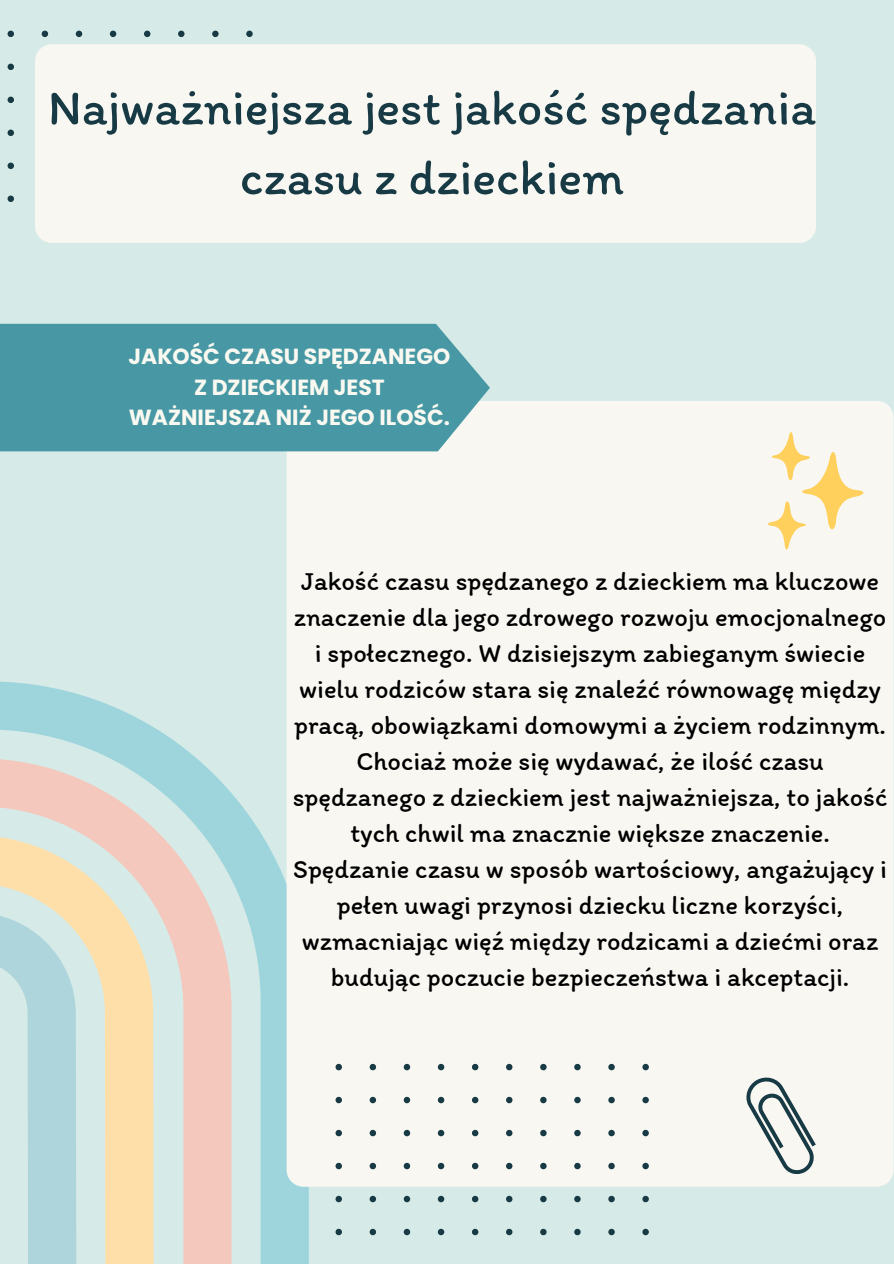
<style>
.page{position:relative;width:894px;height:1264px;background:#fff}
.page>*{position:absolute;margin:0;border:0;box-sizing:border-box;transform-origin:0 0}
.t1{font:50.1px/69.8px "Itim";color:#173a45;text-align:center}
.t2{font:26.4px/36px "Itim";color:#000;text-align:center}
.t3{font:700 21.9px/30.3px "Poppins";color:#faf9f1;text-align:center}
</style>
<div class="page">
<div style="left:0;top:0;width:893px;height:1263px;background:#d6ebe7"></div>
<svg style="left:7px;top:31px;width:246px;height:171px"></svg>
<div style="left:35px;top:44px;width:780px;height:199px;background:#f8f7f2"></div>
<svg style="left:231px;top:451px;width:77px;height:812px"></svg>
<svg style="left:154px;top:451px;width:77px;height:812px"></svg>
<svg style="left:76px;top:451px;width:78px;height:812px"></svg>
<svg style="left:0;top:451px;width:76px;height:812px"></svg>
<div style="left:286px;top:401px;width:607px;height:785px;background:#f8f7f2"></div>
<svg style="left:335px;top:1063px;width:313px;height:172px;fill:#f8f7f2"></svg>
<svg style="left:743px;top:1074px;width:72px;height:99px;background:#cad1cf"></svg>
<div style="left:0;top:324px;width:490px;height:127px;background:#4798a4"></div>
<svg style="left:765px;top:430px;width:100px;height:121px;background:#f9efd3"></svg>
<h1 class="t1" style="left:48px;top:72px;width:769px">Najważniejsza jest jakość spędzania czasu z dzieckiem</h1>
<p class="t3" style="left:128px;top:341px;width:323px">JAKOŚĆ CZASU SPĘDZANEGO<br>Z DZIECKIEM JEST<br>WAŻNIEJSZA NIŻ JEGO ILOŚĆ.</p>
<p class="t2" style="left:293px;top:562px;width:596px">Jakość czasu spędzanego z dzieckiem ma kluczowe znaczenie dla jego zdrowego rozwoju emocjonalnego i społecznego. W dzisiejszym zabieganym świecie wielu rodziców stara się znaleźć równowagę między pracą, obowiązkami domowymi a życiem rodzinnym.<br>Chociaż może się wydawać, że ilość czasu spędzanego z dzieckiem jest najważniejsza, to jakość tych chwil ma znacznie większe znaczenie.<br>Spędzanie czasu w sposób wartościowy, angażujący i pełen uwagi przynosi dziecku liczne korzyści, wzmacniając więź między rodzicami a dziećmi oraz budując poczucie bezpieczeństwa i akceptacji.</p>
</div>
